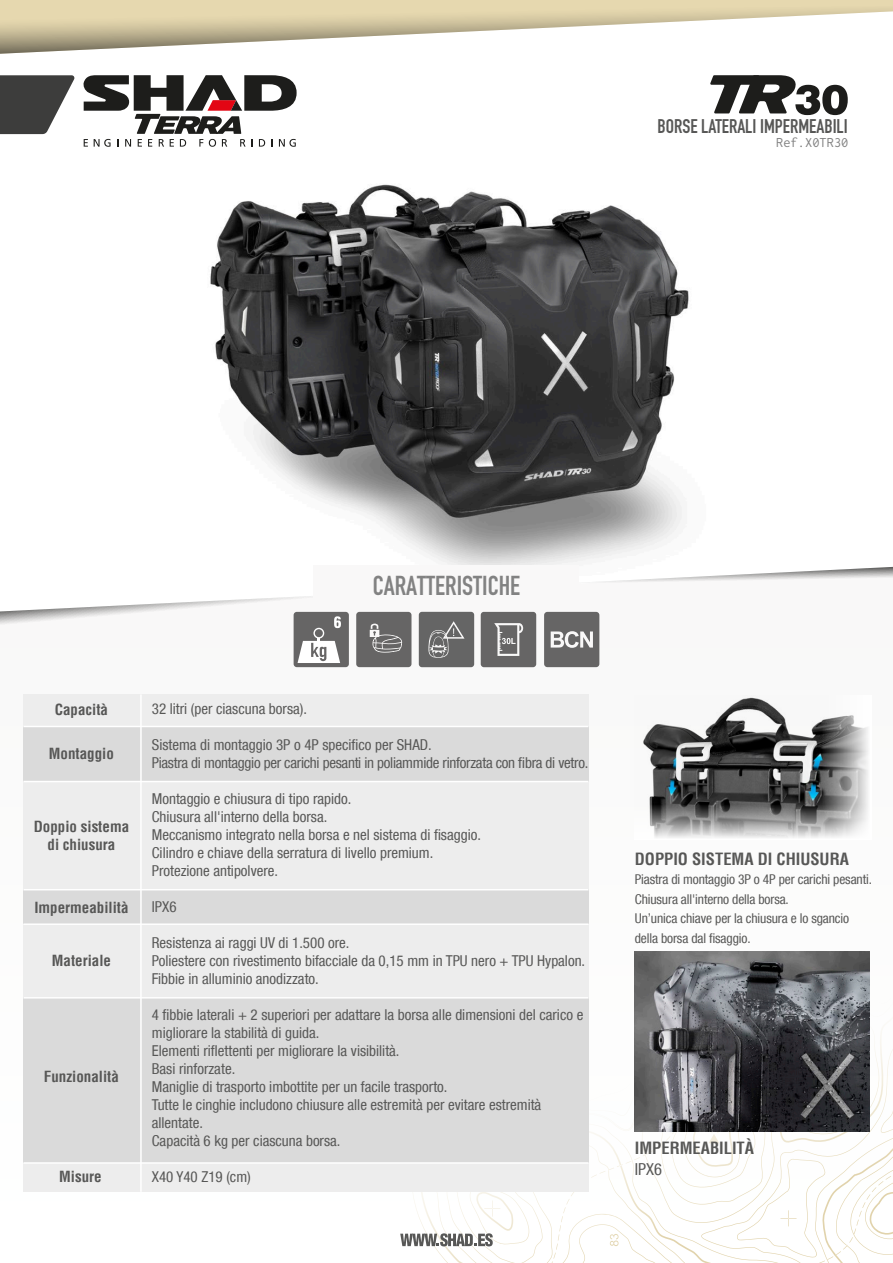
<style>
.page{position:relative;width:893px;height:1263px;background:#fff}
.page>*{position:absolute;margin:0;border:0;box-sizing:border-box;transform-origin:0 0}
.t1{font:27px "DIN Engschrift LT Pro";color:#828282}
.t2{font:19.5px "DIN Engschrift LT Pro";color:#575756}
.t3{font:700 condensed 16.5px "Helvetica LT";color:#575756}
.t4{font:condensed 16.5px "Helvetica Neue LT Com";color:#575756}
.t5{font:condensed 15px/18px "Helvetica Neue LT Com";color:#575756}
.t6{font:condensed 15px/18px "Helvetica Neue LT Com";letter-spacing:-.02em;color:#575756}
.t7{font:700 condensed 15px/18px "Helvetica LT";color:#575756;text-align:center}
.t8{font:14.4px "Inconsolata";color:#828282}
.t9{font:condensed 13.5px/19.5px "Helvetica Neue LT Com";letter-spacing:-.01em;color:#575756}
</style>
<div class="page">
<svg style="left:293px;top:611px;width:600px;height:652px"></svg>
<svg style="left:645px;top:888px;width:223px;height:335px"></svg>
<svg style="left:400px;top:1233px;width:93px;height:13px"></svg>
<div style="left:0;top:0;width:893px;height:6px;background:#e6d8af"></div>
<svg style="left:0;top:6px;width:893px;height:48px"></svg>
<img style="left:210px;top:184px;width:479px;height:381px">
<img style="left:635px;top:952px;width:234px;height:179px">
<img style="left:635px;top:695px;width:186px;height:109px">
<svg style="left:821px;top:695px;width:50px;height:109px"></svg>
<svg style="left:635px;top:804px;width:236px;height:35px"></svg>
<div style="left:314px;top:565px;width:265px;height:39px;background:#f9f8f8"></div>
<svg style="left:0;top:75px;width:75px;height:59px"></svg>
<svg style="left:83px;top:75px;width:214px;height:72px"></svg>
<svg style="left:356px;top:612px;width:55px;height:55px;background:#717070"></svg>
<svg style="left:544px;top:567px;width:349px;height:100px"></svg>
<div style="left:294px;top:612px;width:55px;height:55px;background:#666565;border-radius:3px"></div>
<svg style="left:0;top:596px;width:341px;height:67px"></svg>
<svg style="left:419px;top:612px;width:55px;height:55px;background:#707070"></svg>
<svg style="left:481px;top:612px;width:55px;height:55px;background:#747373"></svg>
<svg style="left:710px;top:75px;width:138px;height:40px"></svg>
<div style="left:23px;top:694px;width:565px;height:498px;background:#ededed"></div>
<div style="left:23px;top:998px;width:565px;height:165px;background:#dadada"></div>
<div style="left:23px;top:726px;width:565px;height:55px;background:#dadada"></div>
<div style="left:23px;top:890px;width:565px;height:34px;background:#dadada"></div>
<hr style="left:23px;top:726px;width:565px;height:1px;background:#fff">
<hr style="left:23px;top:781px;width:565px;height:1px;background:#fff">
<hr style="left:23px;top:889px;width:565px;height:1px;background:#fff">
<hr style="left:23px;top:923px;width:565px;height:2px;background:#fff">
<hr style="left:23px;top:997px;width:565px;height:1px;background:#fff">
<hr style="left:23px;top:1162px;width:565px;height:2px;background:#fff">
<hr style="left:140px;top:694px;width:2px;height:498px;background:#fff">
<h2 class="t2" style="left:658px;top:115px;width:192px">BORSE LATERALI IMPERMEABILI</h2>
<p class="t8" style="left:776px;top:135px;width:74px">Ref.X0TR30</p>
<h1 class="t1" style="left:373px;top:570px;width:149px">CARATTERISTICHE</h1>
<p class="t7" style="left:55px;top:701px;width:55px">Capacità</p>
<p class="t5" style="left:152px;top:700px;width:157px">32 litri (per ciascuna borsa).</p>
<p class="t6" style="left:152px;top:736px;width:438px">Sistema di montaggio 3P o 4P specifico per SHAD.<br>Piastra di montaggio per carichi pesanti in poliammide rinforzata con fibra di vetro.</p>
<p class="t5" style="left:152px;top:790px;width:331px">Montaggio e chiusura di tipo rapido.<br>Chiusura all'interno della borsa.<br>Meccanismo integrato nella borsa e nel sistema di fisaggio.<br>Cilindro e chiave della serratura di livello premium.<br>Protezione antipolvere.</p>
<p class="t5" style="left:152px;top:898px;width:26px">IPX6</p>
<p class="t5" style="left:152px;top:934px;width:435px">Resistenza ai raggi UV di 1.500 ore.<br>Poliestere con rivestimento bifacciale da 0,15 mm in TPU nero + TPU Hypalon.<br>Fibbie in alluminio anodizzato.</p>
<p class="t5" style="left:152px;top:1006px;width:433px">4 fibbie laterali + 2 superiori per adattare la borsa alle dimensioni del carico e migliorare la stabilità di guida.<br>Elementi riflettenti per migliorare la visibilità.<br>Basi rinforzate.<br>Maniglie di trasporto imbottite per un facile trasporto.<br>Tutte le cinghie includono chiusure alle estremità per evitare estremità allentate.<br>Capacità 6 kg per ciascuna borsa.</p>
<p class="t5" style="left:152px;top:1168px;width:100px">X40 Y40 Z19 (cm)</p>
<p class="t7" style="left:49px;top:745px;width:67px">Montaggio</p>
<p class="t7" style="left:34px;top:817px;width:97px">Doppio sistema di chiusura</p>
<p class="t7" style="left:34px;top:899px;width:96px">Impermeabilità</p>
<p class="t7" style="left:52px;top:952px;width:61px">Materiale</p>
<p class="t7" style="left:44px;top:1067px;width:77px">Funzionalità</p>
<p class="t7" style="left:59px;top:1167px;width:44px">Misure</p>
<p class="t3" style="left:635px;top:849px;width:216px">DOPPIO SISTEMA DI CHIUSURA</p>
<p class="t9" style="left:635px;top:870px;width:239px">Piastra di montaggio 3P o 4P per carichi pesanti.<br>Chiusura all'interno della borsa.<br>Un’unica chiave per la chiusura e lo sgancio della borsa dal fisaggio.</p>
<p class="t3" style="left:635px;top:1137px;width:121px">IMPERMEABILITÀ</p>
<p class="t4" style="left:635px;top:1159px;width:29px">IPX6</p>
</div>
